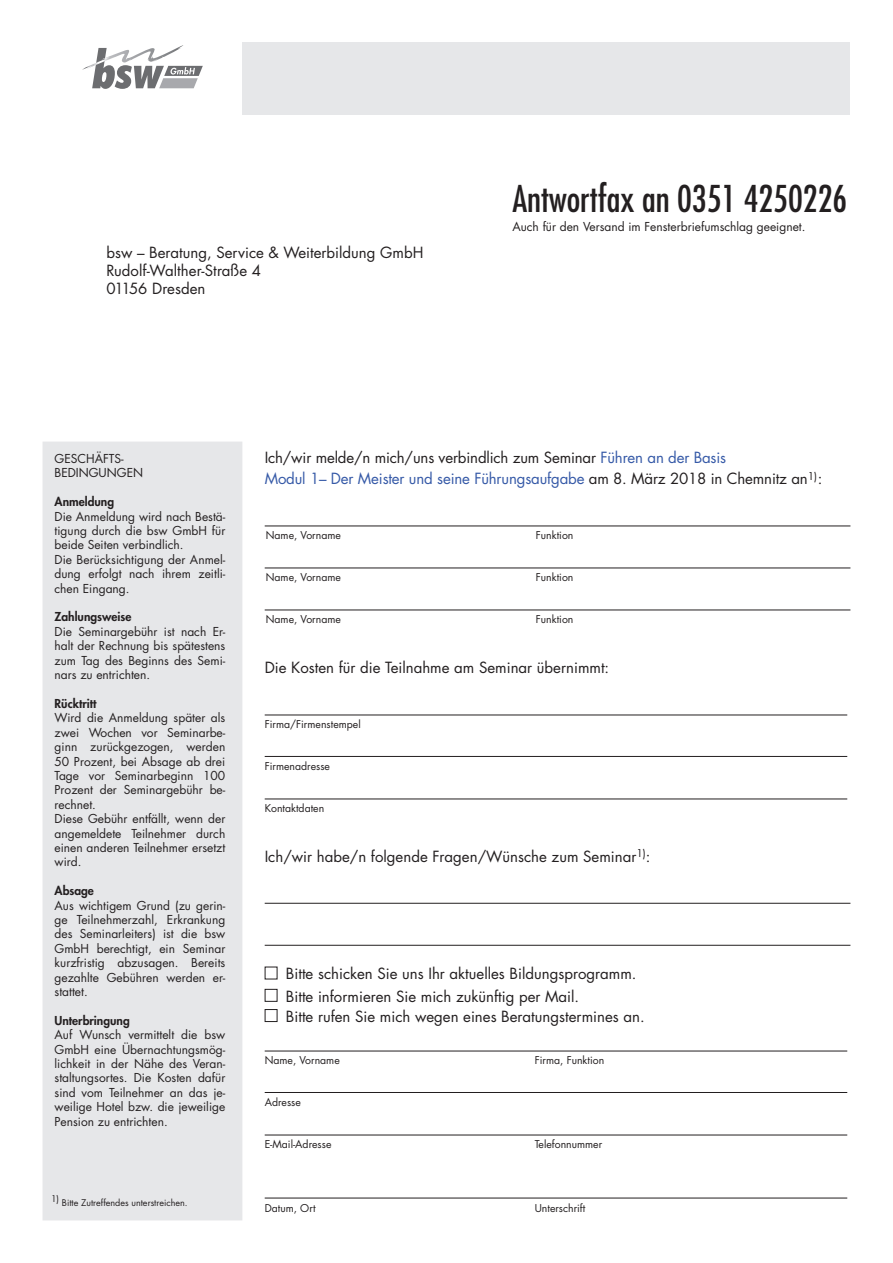
<style>
.page{position:relative;width:893px;height:1263px;background:#fff}
.page>*{position:absolute;margin:0;border:0;box-sizing:border-box;transform-origin:0 0}
.t1{font:condensed 36px "Futura LT";color:#231f20}
.t2{font:15px "Futura LT";color:#231f20}
.t3{font:15px "Futura LT";letter-spacing:-.01em;color:#3559a7}
.t4{font:12px/14.4px "Futura LT";color:#231f20;text-align:justify}
.t5{font:800 12px "Futura LT";color:#231f20}
.t6{font:10.5px "Futura LT";color:#231f20}
.t7{font:9px "Futura LT";color:#231f20}
.s1{color:#3559a7}
.s2{color:#231f20}
</style>
<div class="page">
<div style="left:43px;top:442px;width:199px;height:778px;background:#e6e7e9"></div>
<div style="left:242px;top:43px;width:608px;height:72px;background:#e6e7e9"></div>
<svg style="left:82px;top:45px;width:121px;height:44px"></svg>
<div style="left:265px;top:989px;width:12px;height:13px;border:1px solid #231f20"></div>
<div style="left:265px;top:1009px;width:12px;height:13px;border:1px solid #231f20"></div>
<hr style="left:265px;top:526px;width:585px;height:1px;background:#231f20">
<hr style="left:265px;top:568px;width:585px;height:1px;background:#231f20">
<hr style="left:265px;top:610px;width:585px;height:1px;background:#231f20">
<hr style="left:265px;top:715px;width:582px;height:1px;background:#231f20">
<hr style="left:265px;top:756px;width:582px;height:1px;background:#231f20">
<hr style="left:265px;top:798px;width:582px;height:1px;background:#231f20">
<hr style="left:265px;top:903px;width:585px;height:1px;background:#231f20">
<hr style="left:265px;top:945px;width:585px;height:1px;background:#231f20">
<hr style="left:265px;top:1051px;width:582px;height:1px;background:#231f20">
<hr style="left:265px;top:1092px;width:582px;height:1px;background:#231f20">
<hr style="left:265px;top:1134px;width:582px;height:1px;background:#231f20">
<hr style="left:265px;top:1198px;width:582px;height:1px;background:#231f20">
<p class="t1" style="left:512px;top:178px;width:336px">Antwortfax an 0351 4250226</p>
<p class="t2" style="left:106px;top:243px;width:318px">bsw – Beratung, Service &amp; Weiterbildung GmbH</p>
<p class="t2" style="left:106px;top:261px;width:156px">Rudolf-Walther-Straße 4</p>
<p class="t2" style="left:106px;top:279px;width:101px">01156 Dresden</p>
<p class="t4" style="left:512px;top:219px;width:295px">Auch für den Versand im Fensterbriefumschlag geeignet.</p>
<p class="t4" style="left:55px;top:452px;width:71px">GESCHÄFTS-</p>
<p class="t4" style="left:55px;top:466px;width:90px">BEDINGUNGEN</p>
<p class="t5" style="left:55px;top:494px;width:61px">Anmeldung</p>
<p class="t4" style="left:55px;top:509px;width:172px">Die Anmeldung wird nach Bestä&shy;tigung durch die bsw GmbH für beide Seiten verbindlich.</p>
<p class="t4" style="left:55px;top:552px;width:172px">Die Berücksichtigung der Anmel&shy;dung erfolgt nach ihrem zeitli&shy;chen Eingang.</p>
<p class="t5" style="left:55px;top:609px;width:78px">Zahlungsweise</p>
<p class="t4" style="left:55px;top:624px;width:172px">Die Seminargebühr ist nach Er&shy;halt der Rechnung bis spätestens zum Tag des Beginns des Semi&shy;nars zu entrichten.</p>
<p class="t5" style="left:55px;top:695px;width:43px">Rücktritt</p>
<p class="t4" style="left:55px;top:711px;width:172px">Wird die Anmeldung später als zwei Wochen vor Seminarbe&shy;ginn zurückgezogen, werden 50 Prozent, bei Absage ab drei Tage vor Seminarbeginn 100<br>Prozent der Seminargebühr be&shy;rechnet.</p>
<p class="t4" style="left:55px;top:812px;width:172px">Diese Gebühr entfällt, wenn der angemeldete Teilnehmer durch einen anderen Teilnehmer ersetzt wird.</p>
<p class="t5" style="left:55px;top:883px;width:41px">Absage</p>
<p class="t4" style="left:55px;top:898px;width:172px">Aus wichtigem Grund (zu gerin&shy;ge Teilnehmerzahl, Erkrankung des Seminarleiters) ist die bsw GmbH berechtigt, ein Seminar kurzfristig abzusagen. Bereits gezahlte Gebühren werden er&shy;stattet.</p>
<p class="t5" style="left:55px;top:1012px;width:77px">Unterbringung</p>
<p class="t4" style="left:55px;top:1028px;width:172px">Auf Wunsch vermittelt die bsw GmbH eine Übernachtungsmög&shy;lichkeit in der Nähe des Veran&shy;staltungsortes. Die Kosten dafür sind vom Teilnehmer an das je&shy;weilige Hotel bzw. die jeweilige Pension zu entrichten.</p>
<p class="t7" style="left:51px;top:1193px;width:10px">1)</p>
<p class="t7" style="left:62px;top:1197px;width:127px">Bitte Zutreffendes unterstreichen.</p>
<p class="t2" style="left:265px;top:448px;width:463px">Ich/wir melde/n mich/uns verbindlich zum Seminar <span class="s1">Führen an der Basis</span></p>
<p class="t3" style="left:265px;top:469px;width:559px">Modul 1– Der Meister und seine Führungsaufgabe <span class="s2">am 8. März 2018 in Chemnitz an</span><sup>1)</sup><span class="s2">:</span></p>
<p class="t6" style="left:266px;top:529px;width:77px">Name, Vorname</p>
<p class="t6" style="left:536px;top:529px;width:39px">Funktion</p>
<p class="t6" style="left:266px;top:571px;width:77px">Name, Vorname</p>
<p class="t6" style="left:536px;top:571px;width:39px">Funktion</p>
<p class="t6" style="left:266px;top:613px;width:77px">Name, Vorname</p>
<p class="t6" style="left:536px;top:613px;width:39px">Funktion</p>
<p class="t2" style="left:265px;top:657px;width:346px">Die Kosten für die Teilnahme am Seminar übernimmt:</p>
<p class="t6" style="left:265px;top:718px;width:98px">Firma/Firmenstempel</p>
<p class="t6" style="left:265px;top:759px;width:67px">Firmenadresse</p>
<p class="t6" style="left:265px;top:802px;width:61px">Kontaktdaten</p>
<p class="t2" style="left:265px;top:846px;width:387px">Ich/wir habe/n folgende Fragen/Wünsche zum Seminar<sup>1)</sup>:</p>
<p class="t2" style="left:286px;top:964px;width:352px">Bitte schicken Sie uns Ihr aktuelles Bildungsprogramm.</p>
<p class="t2" style="left:286px;top:986px;width:295px">Bitte informieren Sie mich zukünftig per Mail.</p>
<p class="t2" style="left:286px;top:1007px;width:360px">Bitte rufen Sie mich wegen eines Beratungstermines an.</p>
<p class="t6" style="left:265px;top:1054px;width:77px">Name, Vorname</p>
<p class="t6" style="left:535px;top:1054px;width:71px">Firma, Funktion</p>
<p class="t6" style="left:265px;top:1095px;width:38px">Adresse</p>
<p class="t6" style="left:265px;top:1138px;width:68px">E-Mail-Adresse</p>
<p class="t6" style="left:535px;top:1138px;width:69px">Telefonnummer</p>
<p class="t6" style="left:265px;top:1201px;width:52px">Datum, Ort</p>
<p class="t6" style="left:535px;top:1201px;width:52px">Unterschrift</p>
</div>
